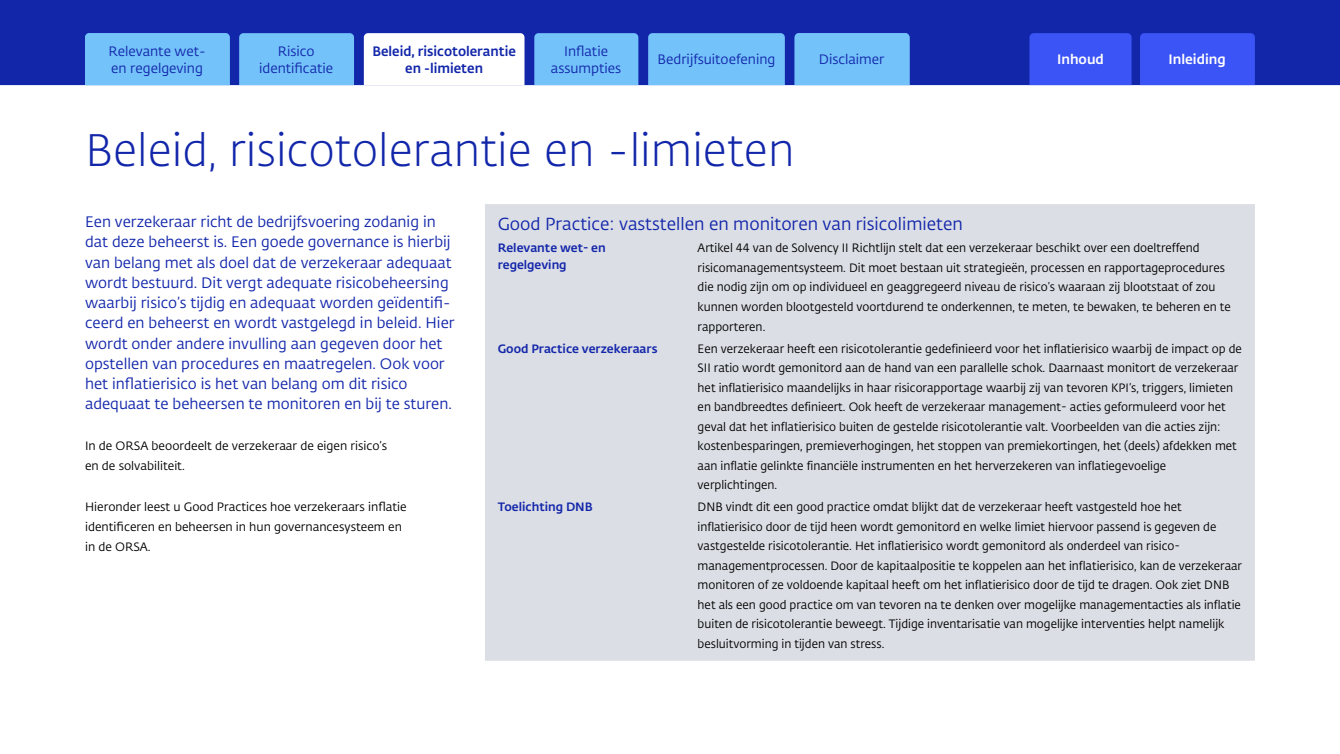
<style>
.page{position:relative;width:1340px;height:754px;background:#fff}
.page>*{position:absolute;margin:0;border:0;box-sizing:border-box;transform-origin:0 0}
.H2_Hoofdstuktitel{font:300 45px "DNB Fedra";color:#1226aa}
.Tabel_kop{font:17.25px "DNB Fedra";color:#1226aa}
.P_Intro{font:15px/20.2px "DNB Fedra";color:#1226aa}
.t1{font:13.5px/16.5px "DNB Fedra";color:#1226aa;text-align:center}
.t2{font:500 13.5px/16.5px "DNB Fedra";color:#1226aa;text-align:center}
.t3{font:500 13.5px "DNB Fedra";color:#fff}
.Tabel_Brood_TEKST{font:12px/19.5px "DNB Fedra";color:#000}
.P_Broodtekst{font:12px/20.2px "DNB Fedra";color:#000}
.Tabel_Brood_TEKST_Bo{font:500 12px/16.5px "DNB Fedra";color:#1226aa}
</style>
<div class="page">
<div style="left:0;top:0;width:1339px;height:85px;background:#1226aa"></div>
<div style="left:1140px;top:33px;width:114px;height:52px;background:#3b54f5"></div>
<div style="left:1029px;top:33px;width:102px;height:52px;background:#3b54f5"></div>
<div style="left:239px;top:33px;width:115px;height:52px;background:#73c2fa"></div>
<svg style="left:364px;top:33px;width:160px;height:52px"></svg>
<div style="left:534px;top:33px;width:104px;height:52px;background:#73c2fa"></div>
<div style="left:648px;top:33px;width:136px;height:52px;background:#73c2fa"></div>
<div style="left:85px;top:33px;width:145px;height:52px;background:#73c2fa"></div>
<div style="left:794px;top:33px;width:115px;height:52px;background:#73c2fa"></div>
<div style="left:485px;top:204px;width:769px;height:456px;background:#dcdee5"></div>
<p class="t1" style="left:259px;top:43px;width:76px">Risico identificatie</p>
<p class="t2" style="left:372px;top:43px;width:145px">Beleid, risicotolerantie en -limieten</p>
<p class="t1" style="left:551px;top:43px;width:72px">Inflatie assumpties</p>
<p class="t1" style="left:657px;top:52px;width:119px">Bedrijfsuitoefening</p>
<p class="t1" style="left:108px;top:43px;width:99px;text-align:left">Relevante wet&shy;en -regelgeving</p>
<p class="t1" style="left:818px;top:52px;width:67px">Disclaimer</p>
<h2 class="H2_Hoofdstuktitel" style="left:85px;top:123px;width:711px">Beleid, risicotolerantie en -limieten</h2>
<p class="t3" style="left:1057px;top:51px;width:48px">Inhoud</p>
<p class="t3" style="left:1168px;top:51px;width:59px">Inleiding</p>
<p class="P_Intro" style="left:85px;top:212px;width:371px">Een verzekeraar richt de bedrijfsvoering zodanig in dat deze beheerst is. Een goede governance is hierbij van belang met als doel dat de verzekeraar adequaat wordt bestuurd. Dit vergt adequate risicobeheersing waarbij risico’s tijdig en adequaat worden geïdentifi&shy;ceerd en beheerst en wordt vastgelegd in beleid. Hier wordt onder andere invulling aan gegeven door het opstellen van procedures en maatregelen. Ook voor het inflatierisico is het van belang om dit risico adequaat te beheersen te monitoren en bij te sturen.</p>
<p class="P_Broodtekst" style="left:85px;top:435px;width:303px">In de ORSA beoordeelt de verzekeraar de eigen risico’s en de solvabiliteit.</p>
<p class="P_Broodtekst" style="left:85px;top:496px;width:323px">Hieronder leest u Good Practices hoe verzekeraars inflatie identificeren en beheersen in hun governancesysteem en in de ORSA.</p>
<p class="Tabel_kop" style="left:497px;top:214px;width:467px">Good Practice: vaststellen en monitoren van risicolimieten</p>
<p class="Tabel_Brood_TEKST_Bo" style="left:497px;top:240px;width:110px">Relevante wet- en regelgeving</p>
<p class="Tabel_Brood_TEKST" style="left:697px;top:238px;width:535px">Artikel 44 van de Solvency II Richtlijn stelt dat een verzekeraar beschikt over een doeltreffend risicomanagementsysteem. Dit moet bestaan uit strategieën, processen en rapportageprocedures die nodig zijn om op individueel en geaggregeerd niveau de risico’s waaraan zij blootstaat of zou kunnen worden blootgesteld voortdurend te onderkennen, te meten, te bewaken, te beheren en te rapporteren.</p>
<p class="Tabel_Brood_TEKST_Bo" style="left:497px;top:340px;width:161px">Good Practice verzekeraars</p>
<p class="Tabel_Brood_TEKST" style="left:697px;top:339px;width:546px">Een verzekeraar heeft een risicotolerantie gedefinieerd voor het inflatierisico waarbij de impact op de SII ratio wordt gemonitord aan de hand van een parallelle schok. Daarnaast monitort de verzekeraar het inflatierisico maandelijks in haar risicorapportage waarbij zij van tevoren KPI’s, triggers, limieten en bandbreedtes definieert. Ook heeft de verzekeraar management- acties geformuleerd voor het geval dat het inflatierisico buiten de gestelde risicotolerantie valt. Voorbeelden van die acties zijn: kostenbesparingen, premieverhogingen, het stoppen van premiekortingen, het (deels) afdekken met aan inflatie gelinkte financiële instrumenten en het herverzekeren van inflatiegevoelige verplichtingen.</p>
<p class="Tabel_Brood_TEKST_Bo" style="left:497px;top:499px;width:97px">Toelichting DNB</p>
<p class="Tabel_Brood_TEKST" style="left:697px;top:497px;width:546px">DNB vindt dit een good practice omdat blijkt dat de verzekeraar heeft vastgesteld hoe het inflatierisico door de tijd heen wordt gemonitord en welke limiet hiervoor passend is gegeven de vastgestelde risicotolerantie. Het inflatierisico wordt gemonitord als onderdeel van risico&shy;managementprocessen. Door de kapitaalpositie te koppelen aan het inflatierisico, kan de verzekeraar monitoren of ze voldoende kapitaal heeft om het inflatierisico door de tijd te dragen. Ook ziet DNB het als een good practice om van tevoren na te denken over mogelijke managementacties als inflatie buiten de risicotolerantie beweegt. Tijdige inventarisatie van mogelijke interventies helpt namelijk besluitvorming in tijden van stress.</p>
</div>
